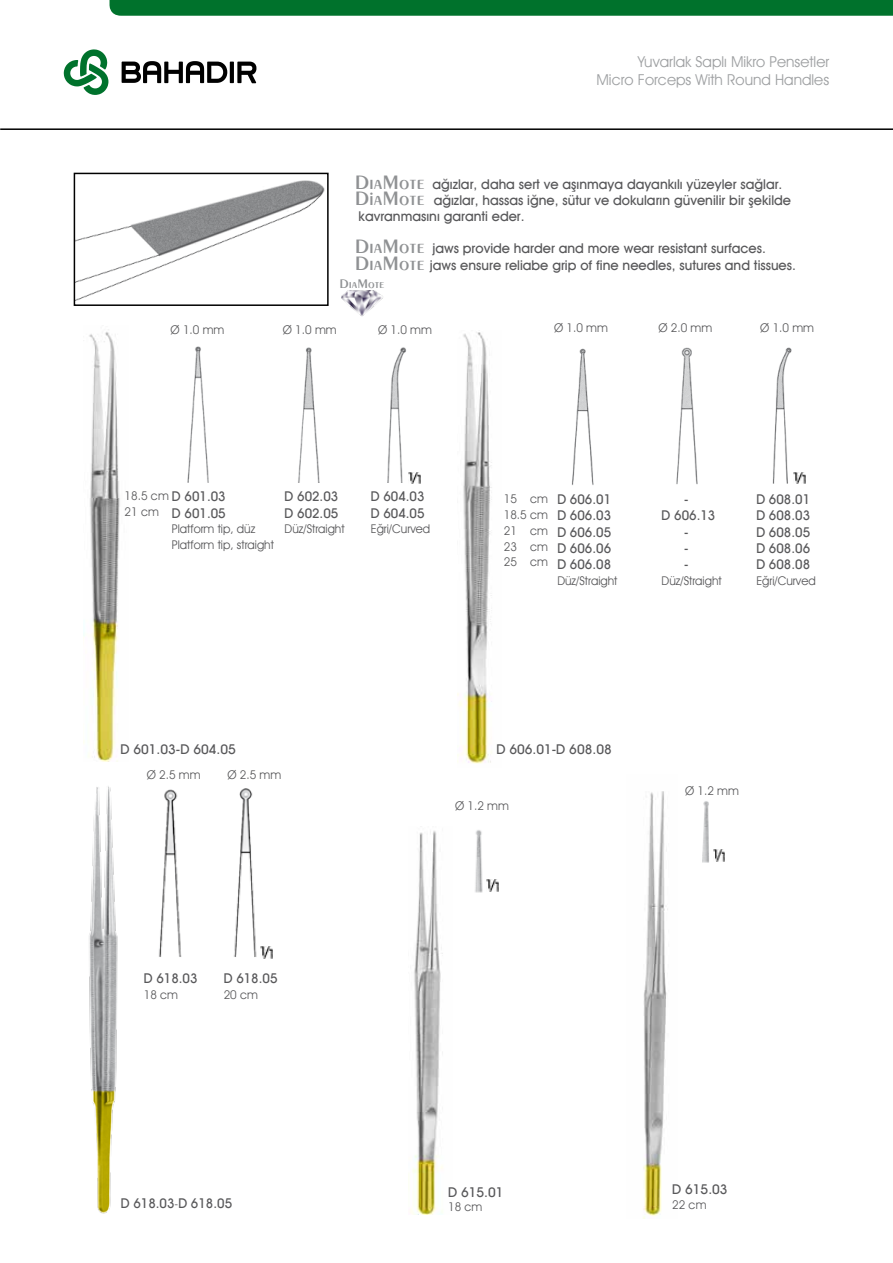
<style>
.page{position:relative;width:893px;height:1263px;background:#fff}
.page>*{position:absolute;margin:0;border:0;box-sizing:border-box;transform-origin:0 0}
.t1{font:15px/18px "Avant Garde IT Cby BT";color:#9ea0a2;text-align:right}
.t2{font:500 13.5px/16.2px "Avant Garde IT Cby BT";color:#58585a}
.t3{font:600 13.5px "Exotic 350 BT";color:#8f9193}
.t4{font:12px/15.8px "Avant Garde IT Cby BT";color:#58585a}
.s1{font-family:"Exotic 350 BT";font-weight:600;font-size:21px;color:#8f9193}
.s2{font-weight:400;font-size:12px}
</style>
<div class="page">
<div style="left:109px;top:0;width:784px;height:16px;background:#00722c"></div>
<svg style="left:64px;top:49px;width:44px;height:46px"></svg>
<svg style="left:122px;top:61px;width:134px;height:22px"></svg>
<hr style="left:0;top:128px;width:893px;height:2px;background:#000">
<img style="left:572px;top:348px;width:22px;height:137px">
<img style="left:676px;top:347px;width:22px;height:138px">
<img style="left:772px;top:347px;width:20px;height:137px">
<img style="left:457px;top:332px;width:35px;height:432px">
<img style="left:88px;top:329px;width:32px;height:432px">
<img style="left:187px;top:346px;width:22px;height:136px">
<img style="left:298px;top:347px;width:22px;height:135px">
<img style="left:387px;top:347px;width:22px;height:135px">
<svg style="left:263px;top:946px;width:9px;height:12px"></svg>
<img style="left:702px;top:801px;width:17px;height:62px">
<img style="left:643px;top:791px;width:25px;height:428px">
<img style="left:410px;top:830px;width:33px;height:384px">
<img style="left:475px;top:830px;width:12px;height:63px">
<img style="left:77px;top:180px;width:248px;height:121px">
<div style="left:74px;top:173px;width:255px;height:133px;border:2px solid #000"></div>
<svg style="left:409px;top:472px;width:11px;height:12px"></svg>
<svg style="left:793px;top:472px;width:12px;height:12px"></svg>
<img style="left:89px;top:786px;width:174px;height:428px">
<svg style="left:713px;top:850px;width:12px;height:12px"></svg>
<svg style="left:487px;top:879px;width:11px;height:12px"></svg>
<img style="left:341px;top:290px;width:42px;height:26px">
<p class="t1" style="left:597px;top:52px;width:234px">Yuvarlak Saplı Mikro Pensetler<br>Micro Forceps With Round Handles</p>
<p class="t2" style="left:355px;top:176px;width:438px"><span class="s1">DıaMote</span> ağızlar, daha sert ve aşınmaya dayankılı yüzeyler sağlar.<br><span class="s1">DiaMote</span> ağızlar, hassas iğne, sütur ve dokuların güvenilir bir şekilde kavranmasını garanti eder.</p>
<p class="t2" style="left:355px;top:240px;width:443px"><span class="s1">DıaMote</span> jaws provide harder and more wear resistant surfaces.<br><span class="s1">DıaMote</span> jaws ensure reliabe grip of fine needles, sutures and tissues.</p>
<p class="t3" style="left:340px;top:275px;width:47px">DıaMote</p>
<p class="t4" style="left:171px;top:321px;width:55px">Ø 1.0 mm</p>
<p class="t4" style="left:283px;top:321px;width:55px">Ø 1.0 mm</p>
<p class="t4" style="left:378px;top:321px;width:55px">Ø 1.0 mm</p>
<p class="t4" style="left:554px;top:320px;width:55px">Ø 1.0 mm</p>
<p class="t4" style="left:658px;top:320px;width:55px">Ø 2.0 mm</p>
<p class="t4" style="left:760px;top:320px;width:55px">Ø 1.0 mm</p>
<p class="t4" style="left:125px;top:488px;width:46px">18.5 cm<br>21 cm</p>
<p class="t2" style="left:285px;top:488px;width:55px">D 602.03<br>D 602.05</p>
<p class="t4" style="left:285px;top:521px;width:62px">Düz/Straight</p>
<p class="t2" style="left:172px;top:488px;width:55px">D 601.03<br>D 601.05</p>
<p class="t4" style="left:172px;top:521px;width:103px">Platform tip, düz<br>Platform tip, straight</p>
<p class="t2" style="left:371px;top:488px;width:55px">D 604.03<br>D 604.05</p>
<p class="t4" style="left:371px;top:521px;width:61px">Eğri/Curved</p>
<p class="t4" style="left:504px;top:491px;width:46px;text-align:justify">15 cm 18.5 cm 21 cm 23 cm 25 cm</p>
<p class="t2" style="left:557px;top:491px;width:55px;text-align:justify">D 606.01<br>D 606.03<br>D 606.05<br>D 606.06<br>D 606.08</p>
<p class="t4" style="left:557px;top:573px;width:62px">Düz/Straight</p>
<p class="t2" style="left:662px;top:491px;width:55px;text-align:center">-<br>D 606.13 -<br>-<br>-</p>
<p class="t4" style="left:662px;top:573px;width:62px">Düz/Straight</p>
<p class="t2" style="left:756px;top:491px;width:55px;text-align:justify">D 608.01<br>D 608.03<br>D 608.05<br>D 608.06<br>D 608.08</p>
<p class="t4" style="left:756px;top:573px;width:61px">Eğri/Curved</p>
<p class="t2" style="left:120px;top:741px;width:117px">D 601.03-D 604.05</p>
<p class="t4" style="left:147px;top:766px;width:55px">Ø 2.5 mm</p>
<p class="t4" style="left:227px;top:766px;width:55px">Ø 2.5 mm</p>
<p class="t2" style="left:496px;top:741px;width:117px">D 606.01-D 608.08</p>
<p class="t4" style="left:455px;top:798px;width:55px">Ø 1.2 mm</p>
<p class="t4" style="left:685px;top:782px;width:55px">Ø 1.2 mm</p>
<p class="t2" style="left:144px;top:970px;width:55px">D 618.03</p>
<p class="t4" style="left:144px;top:987px;width:36px">18 cm</p>
<p class="t2" style="left:224px;top:970px;width:55px">D 618.05</p>
<p class="t4" style="left:224px;top:987px;width:36px">20 cm</p>
<p class="t2" style="left:121px;top:1195px;width:113px">D 618.03<span class="s2">-</span>D 618.05</p>
<p class="t2" style="left:448px;top:1184px;width:57px">D 615.01</p>
<p class="t4" style="left:448px;top:1199px;width:36px">18 cm</p>
<p class="t2" style="left:672px;top:1181px;width:57px">D 615.03</p>
<p class="t4" style="left:672px;top:1196px;width:36px">22 cm</p>
</div>
